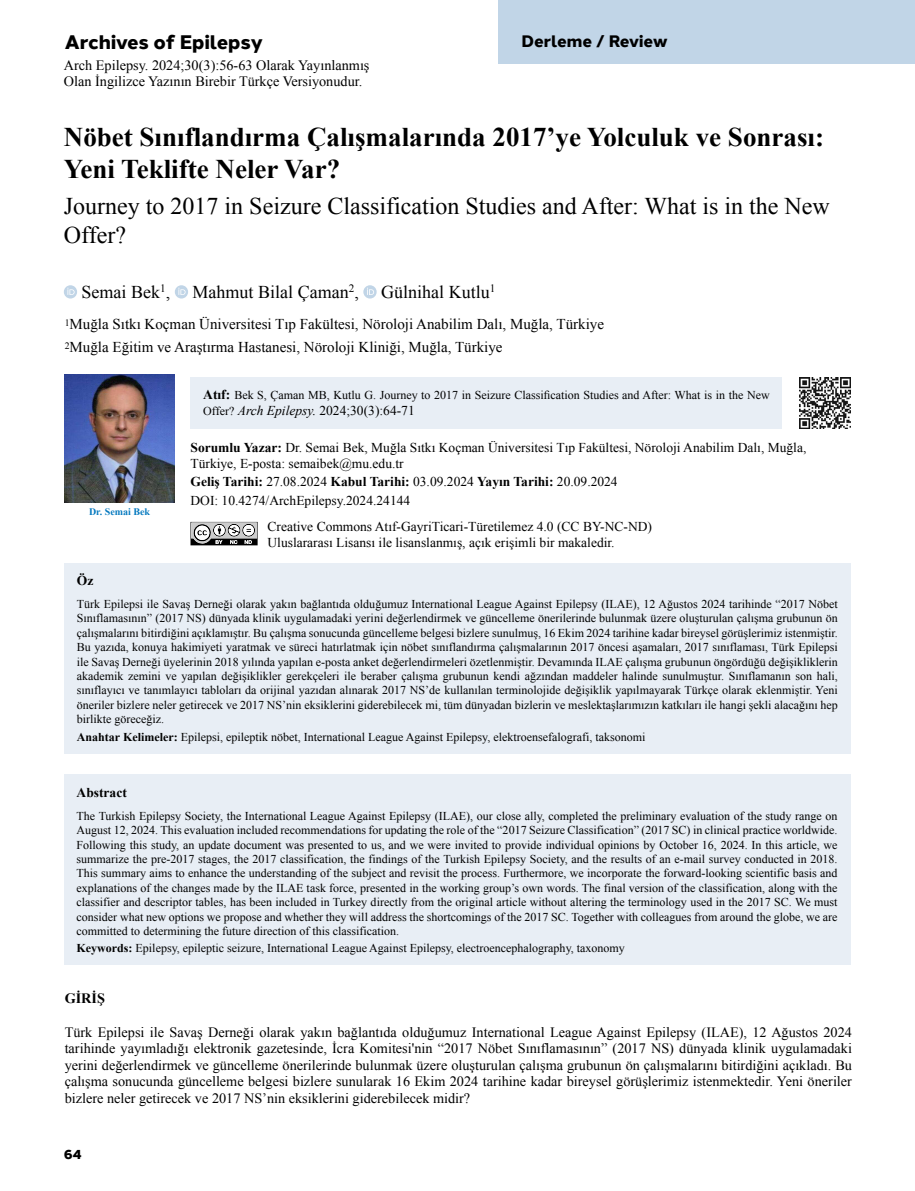
<style>
.page{position:relative;width:915px;height:1191px;background:#fff}
.page>*{position:absolute;margin:0;border:0;box-sizing:border-box;transform-origin:0 0}
.BASLIK{font:700 27px/32.4px "Times New Roman";color:#000}
.BASLIK-2{font:24px/28.8px "Times New Roman";color:#000}
.t1{font:800 19.5px "Halcom";color:#000}
.YAZARLAR{font:18px "Times New Roman";color:#000}
.TÜR{font:800 16.5px "Halcom";color:#000}
.KURUM{font:15px "Times New Roman";color:#000}
.YAZI{font:14.25px/16.5px "Times New Roman";color:#000;text-align:justify}
.ARA_BASLIK{font:700 14.25px "Times New Roman";color:#000}
.ADRES-KISMI{font:13.5px/16.2px "Times New Roman";color:#000}
.CONTENT{font:13.5px "Times New Roman";color:#000}
.ADRES-KISMI-2{font:700 13.5px "Times New Roman";color:#000}
.CITE_AS{font:13.5px "Times New Roman";color:#000}
.OZET_BASLIK{font:700 13.5px "Times New Roman";color:#000}
.t2{font:800 13.5px "Halcom";color:#000}
.OZET{font:12px/14.4px "Times New Roman";color:#000;text-align:justify}
.CITE_AS-2{font:12px "Times New Roman";color:#000}
.FOTO-İSİM-Y{font:700 10.05px "Times New Roman";color:#0579bf}
.s1{font-weight:700;font-size:13.5px}
.s2{font-size:12px}
.s3{font-style:italic}
.s4{font-weight:700}
.s5{font-weight:400}
</style>
<div class="page">
<div style="left:497px;top:0;width:417px;height:64px;background:#c1d5e7"></div>
<div style="left:64px;top:285px;width:13px;height:13px;background:#c1d5e7;border-radius:50%"></div>
<svg style="left:67px;top:288px;width:8px;height:7px"></svg>
<div style="left:175px;top:285px;width:13px;height:13px;background:#c1d5e7;border-radius:50%"></div>
<svg style="left:178px;top:288px;width:7px;height:7px"></svg>
<div style="left:363px;top:285px;width:13px;height:13px;background:#c1d5e7;border-radius:50%"></div>
<svg style="left:367px;top:288px;width:7px;height:7px"></svg>
<div style="left:64px;top:563px;width:786px;height:190px;background:#e8eef5"></div>
<div style="left:64px;top:775px;width:786px;height:190px;background:#e8eef5"></div>
<div style="left:190px;top:377px;width:592px;height:51px;background:#e8eef5"></div>
<svg style="left:190px;top:522px;width:67px;height:23px"></svg>
<img style="left:799px;top:377px;width:51px;height:51px">
<img style="left:65px;top:374px;width:109px;height:129px">
<h3 class="t1" style="left:65px;top:26px;width:199px">Archives of Epilepsy</h3>
<p class="YAZI" style="left:64px;top:57px;width:307px">Arch Epilepsy. 2024;30(3):56-63 Olarak Yayınlanmış<br>Olan İngilizce Yazının Birebir Türkçe Versiyonudur.</p>
<p class="TÜR" style="left:521px;top:28px;width:148px">Derleme / Review</p>
<p class="BASLIK" style="left:64px;top:120px;width:761px">Nöbet Sınıflandırma Çalışmalarında 2017’ye Yolculuk ve Sonrası:<br>Yeni Teklifte Neler Var?</p>
<p class="BASLIK-2" style="left:64px;top:191px;width:767px">Journey to 2017 in Seizure Classification Studies and After: What is in the New<br>Offer?</p>
<p class="YAZARLAR" style="left:82px;top:279px;width:415px">Semai Bek<sup>1</sup>, Mahmut Bilal Çaman<sup>2</sup>, Gülnihal Kutlu<sup>1</sup></p>
<p class="KURUM" style="left:65px;top:314px;width:540px"><sup>1</sup>Muğla Sıtkı Koçman Üniversitesi Tıp Fakültesi, Nöroloji Anabilim Dalı, Muğla, Türkiye</p>
<p class="KURUM" style="left:65px;top:336px;width:439px"><sup>2</sup>Muğla Eğitim ve Araştırma Hastanesi, Nöroloji Kliniği, Muğla, Türkiye</p>
<p class="FOTO-İSİM-Y" style="left:89px;top:504px;width:62px">Dr. Semai Bek</p>
<p class="CITE_AS-2" style="left:203px;top:387px;width:567px"><span class="s1">Atıf:</span> Bek S, Çaman MB, Kutlu G. Journey to 2017 in Seizure Classification Studies and After: What is in the New</p>
<p class="CITE_AS" style="left:203px;top:402px;width:213px"><span class="s2">Offer?</span> <span class="s3">Arch Epilepsy.</span> 2024;30(3):64-71</p>
<p class="ADRES-KISMI" style="left:190px;top:439px;width:617px"><span class="s4">Sorumlu Yazar:</span> Dr. Semai Bek, Muğla Sıtkı Koçman Üniversitesi Tıp Fakültesi, Nöroloji Anabilim Dalı, Muğla,<br>Türkiye, E-posta: semaibek@mu.edu.tr</p>
<p class="ADRES-KISMI-2" style="left:190px;top:472px;width:428px">Geliş Tarihi: <span class="s5">27.08.2024</span> Kabul Tarihi: <span class="s5">03.09.2024</span> Yayın Tarihi: <span class="s5">20.09.2024</span></p>
<p class="ADRES-KISMI" style="left:190px;top:492px;width:221px">DOI: 10.4274/ArchEpilepsy.2024.24144</p>
<p class="CONTENT" style="left:267px;top:517px;width:386px">Creative Commons Atıf-GayriTicari-Türetilemez 4.0 (CC BY-NC-ND)</p>
<p class="CONTENT" style="left:267px;top:533px;width:348px">Uluslararası Lisansı ile lisanslanmış, açık erişimli bir makaledir.</p>
<p class="OZET_BASLIK" style="left:77px;top:571px;width:18px">Öz</p>
<p class="OZET" style="left:77px;top:596px;width:762px">Türk Epilepsi ile Savaş Derneği olarak yakın bağlantıda olduğumuz International League Against Epilepsy (ILAE), 12 Ağustos 2024 tarihinde “2017 Nöbet Sınıflamasının” (2017 NS) dünyada klinik uygulamadaki yerini değerlendirmek ve güncelleme önerilerinde bulunmak üzere oluşturulan çalışma grubunun ön çalışmalarını bitirdiğini açıklamıştır. Bu çalışma sonucunda güncelleme belgesi bizlere sunulmuş, 16 Ekim 2024 tarihine kadar bireysel görüşlerimiz istenmiştir.<br>Bu yazıda, konuya hakimiyeti yaratmak ve süreci hatırlatmak için nöbet sınıflandırma çalışmalarının 2017 öncesi aşamaları, 2017 sınıflaması, Türk Epilepsi ile Savaş Derneği üyelerinin 2018 yılında yapılan e-posta anket değerlendirmeleri özetlenmiştir. Devamında ILAE çalışma grubunun öngördüğü değişikliklerin akademik zemini ve yapılan değişiklikler gerekçeleri ile beraber çalışma grubunun kendi ağzından maddeler halinde sunulmuştur. Sınıflamanın son hali, sınıflayıcı ve tanımlayıcı tabloları da orijinal yazıdan alınarak 2017 NS’de kullanılan terminolojide değişiklik yapılmayarak Türkçe olarak eklenmiştir. Yeni öneriler bizlere neler getirecek ve 2017 NS’nin eksiklerini giderebilecek mi, tüm dünyadan bizlerin ve meslektaşlarımızın katkıları ile hangi şekli alacağını hep birlikte göreceğiz.</p>
<p class="OZET" style="left:77px;top:729px;width:570px"><span class="s4">Anahtar Kelimeler:</span> Epilepsi, epileptik nöbet, International League Against Epilepsy, elektroensefalografi, taksonomi</p>
<p class="OZET_BASLIK" style="left:77px;top:783px;width:52px">Abstract</p>
<p class="OZET" style="left:77px;top:808px;width:762px">The Turkish Epilepsy Society, the International League Against Epilepsy (ILAE), our close ally, completed the preliminary evaluation of the study range on August 12, 2024. This evaluation included recommendations for updating the role of the “2017 Seizure Classification” (2017 SC) in clinical practice worldwide.<br>Following this study, an update document was presented to us, and we were invited to provide individual opinions by October 16, 2024. In this article, we summarize the pre-2017 stages, the 2017 classification, the findings of the Turkish Epilepsy Society, and the results of an e-mail survey conducted in 2018.<br>This summary aims to enhance the understanding of the subject and revisit the process. Furthermore, we incorporate the forward-looking scientific basis and explanations of the changes made by the ILAE task force, presented in the working group’s own words. The final version of the classification, along with the classifier and descriptor tables, has been included in Turkey directly from the original article without altering the terminology used in the 2017 SC. We must consider what new options we propose and whether they will address the shortcomings of the 2017 SC. Together with colleagues from around the globe, we are committed to determining the future direction of this classification.</p>
<p class="OZET" style="left:77px;top:941px;width:549px"><span class="s4">Keywords:</span> Epilepsy, epileptic seizure, International League Against Epilepsy, electroencephalography, taxonomy</p>
<p class="ARA_BASLIK" style="left:65px;top:988px;width:42px">GİRİŞ</p>
<p class="YAZI" style="left:65px;top:1023px;width:788px">Türk Epilepsi ile Savaş Derneği olarak yakın bağlantıda olduğumuz International League Against Epilepsy (ILAE), 12 Ağustos 2024 tarihinde yayımladığı elektronik gazetesinde, İcra Komitesi'nin “2017 Nöbet Sınıflamasının” (2017 NS) dünyada klinik uygulamadaki yerini değerlendirmek ve güncelleme önerilerinde bulunmak üzere oluşturulan çalışma grubunun ön çalışmalarını bitirdiğini açıkladı. Bu çalışma sonucunda güncelleme belgesi bizlere sunularak 16 Ekim 2024 tarihine kadar bireysel görüşlerimiz istenmektedir. Yeni öneriler bizlere neler getirecek ve 2017 NS’nin eksiklerini giderebilecek midir?</p>
<p class="t2" style="left:64px;top:1143px;width:19px">64</p>
</div>
